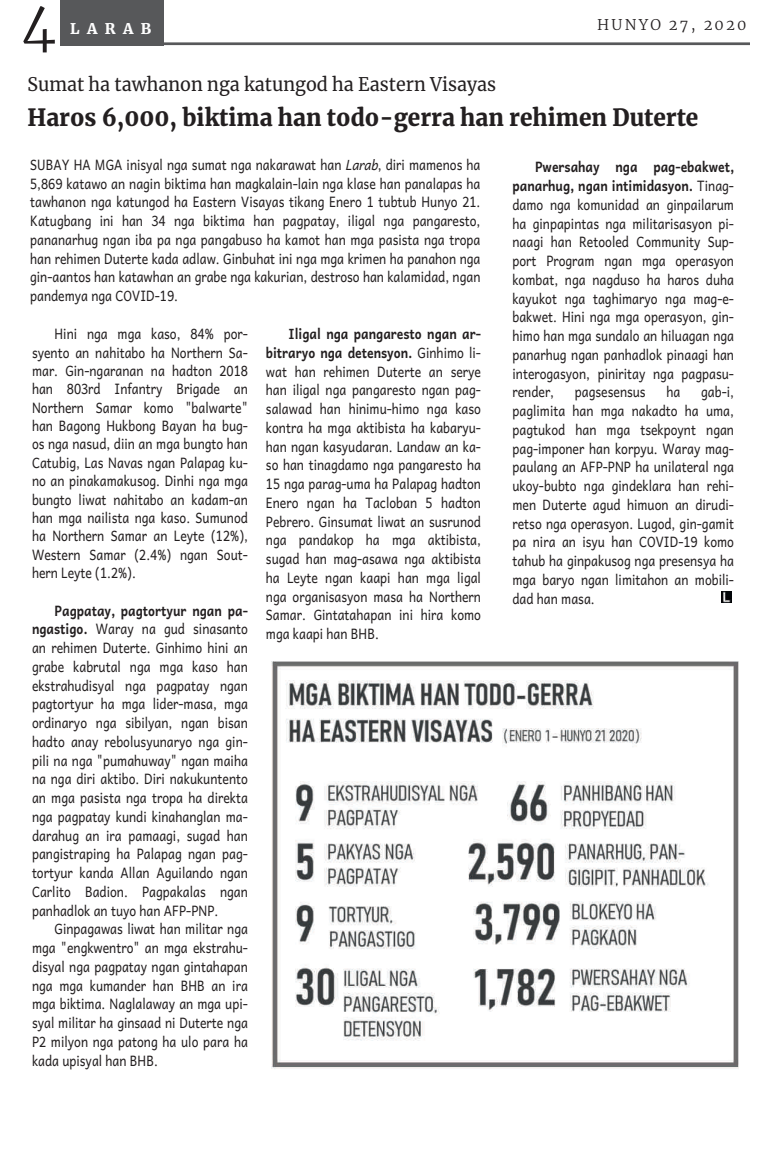
<style>
.page{position:relative;width:765px;height:1170px;background:#fff}
.page>*{position:absolute;margin:0;border:0;box-sizing:border-box;transform-origin:0 0}
.t1{font:300 55px "Merriweather";color:#231f20}
.t2{font:900 23.75px "Merriweather";color:#231f20;scale:.95 1}
.t3{font:18.75px "Merriweather";color:#231f20;scale:.95 1}
.t4{font:300 14.75px "Merriweather";letter-spacing:.15em;color:#231f20}
.t5{font:900 14.75px "Merriweather";letter-spacing:.495em;color:#fefefe}
.t6{font:14.38px/18.8px "Andika New Basic";color:#231f20;text-align:justify;scale:.85 1}
.s1{font-style:italic}
.s2{font-weight:700}
</style>
<div class="page">
<hr style="left:68px;top:42px;width:682px;height:3px;background:#57585a">
<div style="left:60px;top:0;width:104px;height:46px;background:#57585a"></div>
<img style="left:272px;top:661px;width:467px;height:408px">
<svg style="left:721px;top:592px;width:10px;height:10px"></svg>
<h1 class="t1" style="left:21px;top:-11px;width:36px">4</h1>
<p class="t5" style="left:70px;top:20px;width:83px">LARAB</p>
<p class="t4" style="left:597px;top:16px;width:151px">HUNYO 27, 2020</p>
<h3 class="t3" style="left:28px;top:72px;width:495px">Sumat ha tawhanon nga katungod ha Eastern Visayas</h3>
<h2 class="t2" style="left:28px;top:103px;width:708px">Haros 6,000, biktima han todo-gerra han rehimen Duterte</h2>
<p class="t6" style="left:30px;top:155px;width:531px">SUBAY HA MGA inisyal nga sumat nga nakarawat han <span class="s1">Larab</span>, diri mamenos ha 5,869 katawo an nagin biktima han magkalain-lain nga klase han panalapas ha tawhanon nga katungod ha Eastern Visayas tikang Enero 1 tubtub Hunyo 21.<br>Katugbang ini han 34 nga biktima han pagpatay, iligal nga pangaresto, pananarhug ngan iba pa nga pangabuso ha kamot han mga pasista nga tropa han rehimen Duterte kada adlaw. Ginbuhat ini nga mga krimen ha panahon nga gin-aantos han katawhan an grabe nga kakurian, destroso han kalamidad, ngan pandemya nga COVID-19.</p>
<p class="t6" style="left:512px;top:157px;width:262px;text-indent:22px"><span class="s2">Pwersahay nga pag-ebakwet, panarhug, ngan intimidasyon.</span> Tinag&shy;damo nga komunidad an ginpailarum ha ginpapintas nga militarisasyon pi‐ naagi han Retooled Community Sup‐ port Program ngan mga operasyon kombat, nga nagduso ha haros duha kayukot nga taghimaryo nga mag-e‐ bakwet. Hini nga mga operasyon, gin‐ himo han mga sundalo an hiluagan nga panarhug ngan panhadlok pinaagi han interogasyon, piniritay nga pagpasu‐ render,</p>
<p class="t6" style="left:32px;top:324px;width:256px;line-height:18.4px;text-indent:22px">Hini nga mga kaso, 84% por‐ syento an nahitabo ha Northern Sa‐ mar. Gin-ngaranan na hadton 2018 han 803rd Infantry Brigade an Northern Samar komo "balwarte" han Bagong Hukbong Bayan ha bug&shy;os nga nasud, diin an mga bungto han Catubig, Las Navas ngan Palapag ku‐ no an pinakamakusog. Dinhi nga mga bungto liwat nahitabo an kadam-an han mga nailista nga kaso. Sumunod ha Northern Samar an Leyte (12%), Western Samar (2.4%) ngan Sout‐ hern Leyte (1.2%).</p>
<p class="t6" style="left:32px;top:600px;width:256px;text-indent:22px"><span class="s2">Pagpatay, pagtortyur ngan pa‐ ngastigo.</span> Waray na gud sinasanto an rehimen Duterte. Ginhimo hini an grabe kabrutal nga mga kaso han ekstrahudisyal nga pagpatay ngan pagtortyur ha mga lider-masa, mga ordinaryo nga sibilyan, ngan bisan hadto anay rebolusyunaryo nga gin‐ pili na nga "pumahuway" ngan maiha na nga diri aktibo. Diri nakukuntento an mga pasista nga tropa ha direkta nga pagpatay kundi kinahanglan ma‐ darahug an ira pamaagi, sugad han pangistraping ha Palapag ngan pag‐ tortyur kanda Allan Aguilando ngan Carlito Badion. Pagpakalas ngan panhadlok an tuyo han AFP-PNP.</p>
<p class="t6" style="left:32px;top:919px;width:256px;text-indent:22px">Ginpagawas liwat han militar nga mga "engkwentro" an mga ekstrahu‐ disyal nga pagpatay ngan gintahapan nga mga kumander han BHB an ira mga biktima. Naglalaway an mga upi‐ syal militar ha ginsaad ni Duterte nga P2 milyon nga patong ha ulo para ha kada upisyal han BHB.</p>
<p class="t6" style="left:266px;top:324px;width:255px;text-indent:22px"><span class="s2">Iligal nga pangaresto ngan ar‐ bitraryo nga detensyon.</span> Ginhimo li‐ wat han rehimen Duterte an serye han iligal nga pangaresto ngan pag‐ salawad han hinimu-himo nga kaso kontra ha mga aktibista ha kabaryu‐ han ngan kasyudaran. Landaw an ka‐ so han tinagdamo nga pangaresto ha 15 nga parag-uma ha Palapag hadton Enero ngan ha Tacloban 5 hadton Pebrero. Ginsumat liwat an susrunod nga pandakop ha mga aktibista, sugad han mag-asawa nga aktibista ha Leyte ngan kaapi han mga ligal nga organisasyon masa ha Northern Samar. Gintatahapan ini hira komo mga kaapi han BHB.</p>
<p class="t6" style="left:512px;top:382px;width:262px;text-indent:189px">gab-i, paglimita han mga nakadto ha uma, pagtukod han mga tsekpoynt ngan pag-imponer han korpyu. Waray mag‐ paulang an AFP-PNP ha unilateral nga ukoy-bubto nga gindeklara han rehi‐ men Duterte agud himuon an dirudi‐ retso nga operasyon. Lugod, gin-gamit pa nira an isyu han COVID-19 komo tahub ha ginpakusog nga presensya ha mga baryo ngan limitahon an mobili‐ dad han masa.</p>
<p class="t6" style="left:575px;top:382px;width:85px">pagsesensus</p>
<p class="t6" style="left:667px;top:382px;width:18px">ha</p>
</div>
